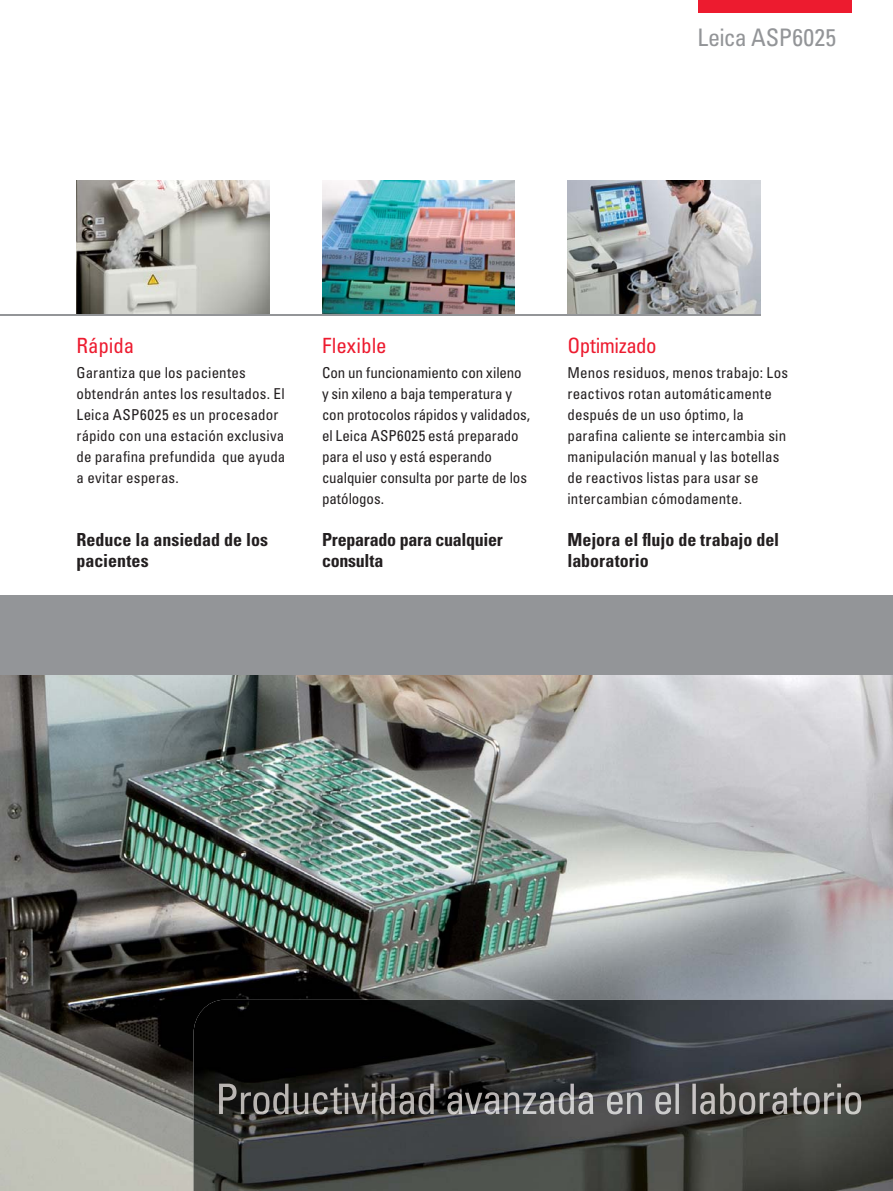
<style>
.page{position:relative;width:893px;height:1191px;background:#fff}
.page>*{position:absolute;margin:0;border:0;box-sizing:border-box;transform-origin:0 0}
.t1{font:condensed 24.15px "Univers";letter-spacing:-.005em;color:#939598}
.t2{font:condensed 21px "Univers";letter-spacing:-.005em;color:#ed1b2f}
.t3{font:condensed 21px "Univers";letter-spacing:-.025em;color:#ed1b2f}
.t4{font:700 condensed 18px/21px "Univers";letter-spacing:-.005em;color:#231f20}
.t5{font:condensed 15px/21px "Univers";letter-spacing:.005em;color:#231f20}
</style>
<div class="page">
<img style="left:0;top:675px;width:893px;height:515px">
<img style="left:77px;top:181px;width:192px;height:133px">
<img style="left:322px;top:181px;width:193px;height:133px">
<img style="left:567px;top:181px;width:193px;height:133px">
<div style="left:0;top:595px;width:893px;height:80px;background:#939598"></div>
<div style="left:699px;top:0;width:153px;height:13px;background:#ed1b2f"></div>
<hr style="left:0;top:314px;width:760px;height:2px;background:#939598">
<img style="left:193px;top:999px;width:700px;height:191px">
<img style="left:499px;top:1083px;width:362px;height:31px">
<img style="left:219px;top:1083px;width:280px;height:31px">
<h1 class="t1" style="left:697px;top:29px;width:140px">Leica ASP6025</h1>
<h2 class="t2" style="left:77px;top:337px;width:59px">Rápida</h2>
<p class="t5" style="left:77px;top:363px;width:210px">Garantiza que los pacientes obtendrán antes los resultados. El<br>Leica ASP6025 es un procesador rápido con una estación exclusiva de parafina prefundida que ayuda a evitar esperas.</p>
<p class="t4" style="left:77px;top:531px;width:193px">Reduce la ansiedad de los pacientes</p>
<h2 class="t2" style="left:322px;top:337px;width:66px">Flexible</h2>
<p class="t5" style="left:322px;top:363px;width:210px">Con un funcionamiento con xileno y sin xileno a baja temperatura y con protocolos rápidos y validados, el Leica ASP6025 está preparado para el uso y está esperando cualquier consulta por parte de los patólogos.</p>
<p class="t4" style="left:322px;top:531px;width:182px">Preparado para cualquier consulta</p>
<h2 class="t3" style="left:567px;top:337px;width:91px">Optimizado</h2>
<p class="t5" style="left:567px;top:363px;width:222px">Menos residuos, menos trabajo: Los reactivos rotan automáticamente después de un uso óptimo, la parafina caliente se intercambia sin manipulación manual y las botellas de reactivos listas para usar se intercambian cómodamente.</p>
<p class="t4" style="left:567px;top:531px;width:213px">Mejora el flujo de trabajo del laboratorio</p>
</div>
